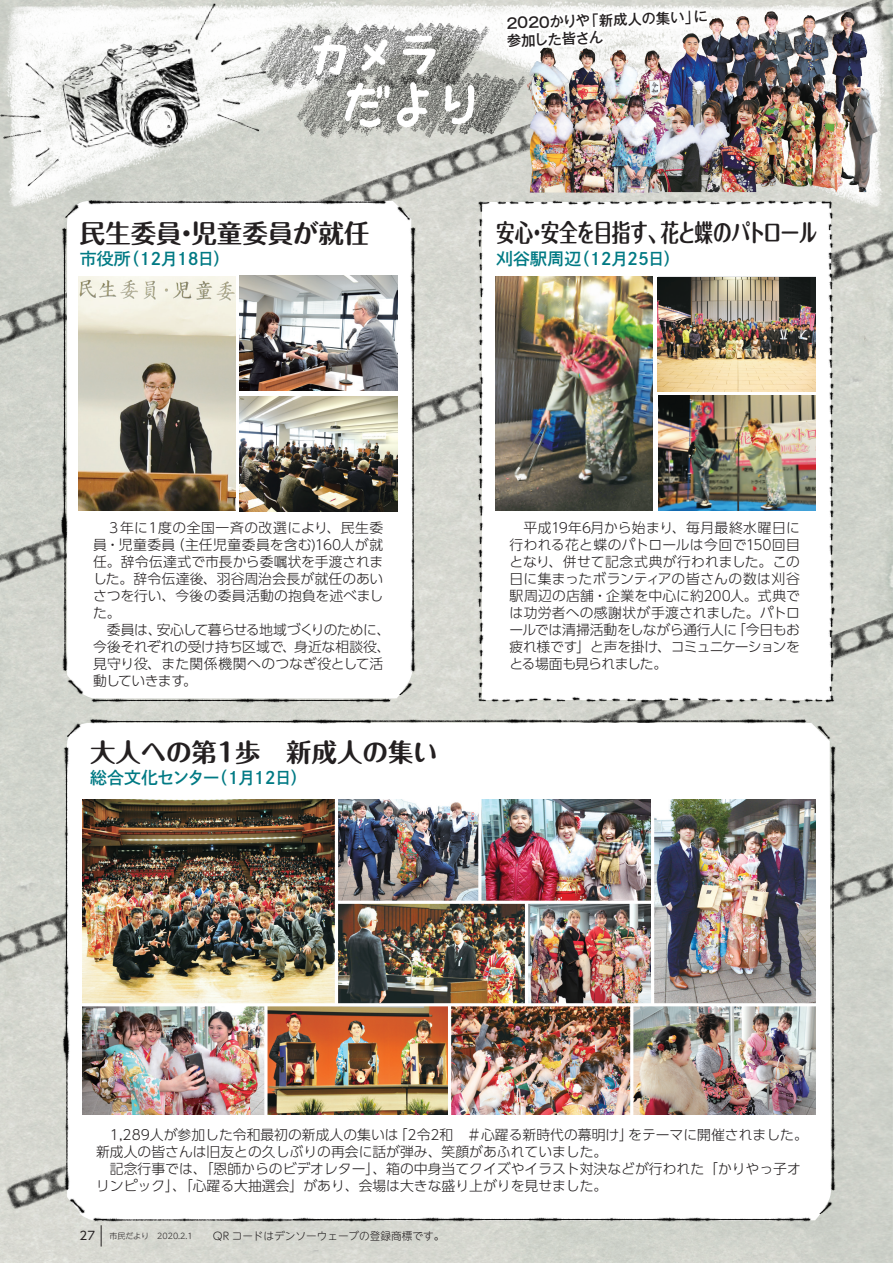
<style>
.page{position:relative;width:893px;height:1263px;background:#fff}
.page>*{position:absolute;margin:0;border:0;box-sizing:border-box;transform-origin:0 0}
.本文{font:55.8px "Kodomo Rounded";letter-spacing:-.18em;color:#fff}
.t1{font:45px/49.5px "HGP Gothic E";color:#fff}
.t2{font:700 25.5px "Maru Fo Pro";letter-spacing:-.005em;color:#231f20}
.t3{font:700 24.75px "Maru Fo Pro";letter-spacing:-.04em;color:#231f20;scale:.75 1}
.t4{font:16.95px "Shuei Go Kin Std B";letter-spacing:-.03em;color:#007a84}
.t5{font:16.95px "Shuei Go Kin Std B";letter-spacing:-.19em;color:#007a84}
.t6{font:16.95px "Shuei Go Kin Std B";letter-spacing:-.255em;color:#007a84}
.t7{font:500 14.25px "Gothic MB101 Pro";color:#231f20}
.t8{font:300 13.8px/17px "UD Shin Go Pro";color:#231f20;text-align:justify}
.t9{font:300 13.8px/17px "UD Shin Go Pro";letter-spacing:-.02em;color:#231f20}
.t10{font:300 10.65px "UD Shin M Go Pro";color:#231f20}
.t11{font:300 7.95px "UD Shin M Go Pro";color:#231f20}
.s1{font-family:"UD Shin Go Pro";font-weight:400;font-size:11.7px}
</style>
<div class="page">
<img style="left:0;top:1px;width:893px;height:208px">
<img style="left:53px;top:32px;width:155px;height:134px">
<img style="left:171px;top:0;width:127px;height:133px">
<img style="left:0;top:57px;width:93px;height:131px">
<img style="left:0;top:292px;width:58px;height:56px">
<img style="left:0;top:530px;width:58px;height:55px">
<img style="left:0;top:912px;width:60px;height:54px">
<img style="left:0;top:1163px;width:60px;height:51px">
<img style="left:310px;top:0;width:583px;height:203px">
<img style="left:419px;top:380px;width:56px;height:56px">
<img style="left:838px;top:229px;width:55px;height:56px">
<img style="left:838px;top:613px;width:55px;height:51px">
<img style="left:525px;top:707px;width:202px;height:8px">
<img style="left:842px;top:862px;width:51px;height:50px">
<img style="left:258px;top:21px;width:232px;height:70px">
<img style="left:295px;top:70px;width:202px;height:71px">
<img style="left:475px;top:197px;width:363px;height:510px">
<img style="left:60px;top:715px;width:782px;height:506px">
<svg style="left:101px;top:1225px;width:1px;height:21px"></svg>
<img style="left:82px;top:800px;width:253px;height:203px">
<img style="left:654px;top:800px;width:162px;height:203px">
<img style="left:338px;top:904px;width:187px;height:99px">
<img style="left:82px;top:1006px;width:182px;height:108px">
<img style="left:451px;top:1006px;width:179px;height:108px">
<img style="left:268px;top:1006px;width:180px;height:108px">
<img style="left:633px;top:1006px;width:183px;height:108px">
<img style="left:528px;top:904px;width:123px;height:99px">
<img style="left:58px;top:197px;width:361px;height:509px">
<img style="left:240px;top:396px;width:157px;height:115px">
<img style="left:658px;top:278px;width:157px;height:113px">
<img style="left:78px;top:276px;width:158px;height:234px">
<img style="left:495px;top:276px;width:157px;height:234px">
<img style="left:240px;top:275px;width:157px;height:115px">
<img style="left:658px;top:395px;width:157px;height:115px">
<svg style="left:497px;top:0;width:214px;height:272px"></svg>
<img style="left:338px;top:800px;width:140px;height:101px">
<img style="left:481px;top:800px;width:170px;height:101px">
<hr style="left:80px;top:1003px;width:740px;height:3px;background:#fff">
<hr style="left:336px;top:901px;width:317px;height:3px;background:#fff">
<svg style="left:264px;top:1006px;width:4px;height:113px"></svg>
<hr style="left:448px;top:1005px;width:3px;height:114px;background:#fff">
<hr style="left:630px;top:1005px;width:3px;height:114px;background:#fff">
<hr style="left:651px;top:792px;width:3px;height:213px;background:#fff">
<hr style="left:335px;top:792px;width:3px;height:213px;background:#fff">
<hr style="left:478px;top:792px;width:3px;height:111px;background:#fff">
<hr style="left:525px;top:902px;width:3px;height:103px;background:#fff">
<img style="left:759px;top:11px;width:24px;height:119px">
<img style="left:666px;top:33px;width:93px;height:98px">
<img style="left:738px;top:67px;width:57px;height:29px">
<img style="left:530px;top:93px;width:129px;height:100px">
<img style="left:649px;top:99px;width:107px;height:93px">
<p class="本文" style="left:302px;top:27px;width:147px">カメラ</p>
<p class="本文" style="left:335px;top:77px;width:154px">だより</p>
<p class="t1" style="left:348px;top:31px;width:116px;text-indent:-52px">カメラ<br>だより</p>
<p class="t7" style="left:506px;top:12px;width:203px;rotate:-2deg">2020かりや「新成人の集い」に</p>
<p class="t7" style="left:507px;top:29px;width:98px;rotate:-2deg">参加した皆さん</p>
<p class="t2" style="left:80px;top:213px;width:291px">民生委員・児童委員が就任</p>
<p class="t6" style="left:80px;top:247px;width:152px">市役所（１２月１８日）</p>
<p class="t3" style="left:496px;top:213px;width:430px">安心・安全を目指す、花と蝶のパトロール</p>
<p class="t5" style="left:496px;top:247px;width:186px">刈谷駅周辺（１２月２５日）</p>
<p class="t8" style="left:93px;top:518px;width:292px;text-indent:14px">３年に１度の全国一斉の改選により、民生委員・児童委員（主任児童委員を含む）１６０人が就任。辞令伝達式で市長から委嘱状を手渡されました。辞令伝達後、羽谷周治会長が就任のあいさつを行い、今後の委員活動の抱負を述べました。</p>
<p class="t9" style="left:93px;top:620px;width:299px;text-indent:14px">委員は、安心して暮らせる地域づくりのために、今後それぞれの受け持ち区域で、身近な相談役、見守り役、また関係機関へのつなぎ役として活動していきます。</p>
<p class="t2" style="left:90px;top:732px;width:349px">大人への第１歩　新成人の集い</p>
<p class="t4" style="left:90px;top:766px;width:219px">総合文化センター（1月12日）</p>
<p class="t8" style="left:510px;top:518px;width:292px;text-indent:14px">平成1 9年6月から始まり、毎月最終水曜日に行われる花と蝶のパトロールは今回で1 50回目となり、併せて記念式典が行われました。この日に集まったボランティアの皆さんの数は刈谷駅周辺の店舗・企業を中心に約200人。式典では功労者への感謝状が手渡されました。パトロールでは清掃活動をしながら通行人に「今日もお疲れ様です」と声を掛け、コミュニケーションをとる場面も見られました。</p>
<p class="t8" style="left:96px;top:1126px;width:713px;text-indent:14px">1 ,289人が参加した令和最初の新成人の集いは「2令2和　＃心躍る新時代の幕明け」をテーマに開催されました。新成人の皆さんは旧友との久しぶりの再会に話が弾み、笑顔があふれていました。</p>
<p class="t8" style="left:96px;top:1160px;width:706px;text-indent:14px">記念行事では、「恩師からのビデオレター」、箱の中身当てクイズやイラスト対決などが行われた「かりやっ子オリンピック」、「心躍る大抽選会」があり、会場は大きな盛り上がりを見せました。</p>
<p class="t11" style="left:80px;top:1229px;width:115px"><span class="s1">27</span> 市民だより　2020.2.1</p>
<p class="t10" style="left:213px;top:1227px;width:233px">QR コードはデンソーウェーブの登録商標です。</p>
</div>
